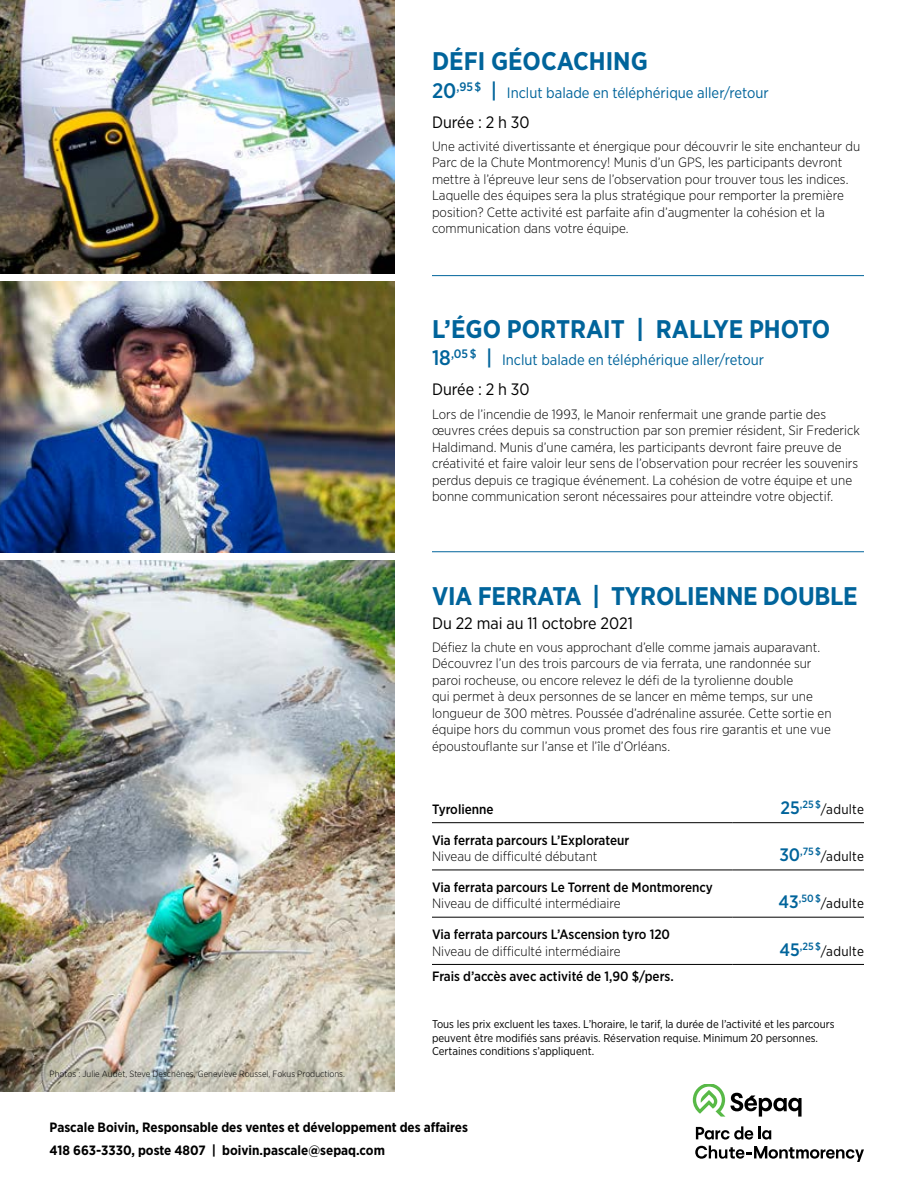
<style>
.page{position:relative;width:918px;height:1188px;background:#fff}
.page>*{position:absolute;margin:0;border:0;box-sizing:border-box;transform-origin:0 0}
.t1{font:700 25.5px "Gotham Narrow";letter-spacing:-.005em;color:#00649b}
.t2{font:16.5px "Gotham Narrow";color:#000}
.t3{font:15px "Gotham Narrow";color:#00649b}
.t4{font:300 13.5px/16.5px "Gotham Narrow";color:#000}
.t5{font:500 13.5px "Gotham Narrow";color:#000}
.t6{font:700 13.5px/23.2px "Gotham Narrow";color:#000}
.t7{font:13.5px "Gotham Narrow";letter-spacing:.02em;color:#000}
.t8{font:11.25px/13.5px "Gotham Narrow";color:#000}
.t9{font:300 9px "Gotham Narrow";color:#000}
.s1{font-weight:500;font-size:21px}
.s2{font-weight:500;font-size:18px;color:#00649b}
</style>
<div class="page">
<img style="left:0;top:0;width:394px;height:274px">
<img style="left:0;top:282px;width:394px;height:271px">
<img style="left:0;top:561px;width:394px;height:530px">
<hr style="left:432px;top:275px;width:432px;height:1px;background:#00649b">
<hr style="left:432px;top:551px;width:432px;height:1px;background:#00649b">
<svg style="left:695px;top:1126px;width:169px;height:35px"></svg>
<svg style="left:693px;top:1084px;width:109px;height:33px"></svg>
<hr style="left:432px;top:822px;width:301px;height:1px;background:#000">
<hr style="left:733px;top:822px;width:131px;height:1px;background:#000">
<hr style="left:432px;top:870px;width:301px;height:1px;background:#000">
<hr style="left:733px;top:870px;width:131px;height:1px;background:#000">
<hr style="left:432px;top:917px;width:301px;height:1px;background:#000">
<hr style="left:733px;top:917px;width:131px;height:1px;background:#000">
<hr style="left:432px;top:964px;width:301px;height:1px;background:#000">
<hr style="left:733px;top:964px;width:131px;height:1px;background:#000">
<h1 class="t1" style="left:432px;top:45px;width:217px">DÉFI GÉOCACHING</h1>
<p class="t3" style="left:432px;top:83px;width:338px"><span class="s1">20</span><sup>,95</sup> <sup>$</sup> <span class="s1">|</span> Inclut balade en téléphérique aller/retour</p>
<p class="t2" style="left:432px;top:112px;width:99px">Durée : 2 h 30</p>
<p class="t4" style="left:432px;top:138px;width:430px">Une activité divertissante et énergique pour découvrir le site enchanteur du Parc de la Chute Montmorency! Munis d’un GPS, les participants devront mettre à l’épreuve leur sens de l’observation pour trouver tous les indices.<br>Laquelle des équipes sera la plus stratégique pour remporter la première position? Cette activité est parfaite afin d’augmenter la cohésion et la communication dans votre équipe.</p>
<h1 class="t1" style="left:432px;top:312px;width:400px">L’ÉGO PORTRAIT | RALLYE PHOTO</h1>
<p class="t3" style="left:432px;top:351px;width:334px"><span class="s1">18</span><sup>,05</sup> <sup>$</sup> <span class="s1">|</span> Inclut balade en téléphérique aller/retour</p>
<p class="t2" style="left:432px;top:379px;width:99px">Durée : 2 h 30</p>
<p class="t4" style="left:432px;top:405px;width:430px">Lors de l’incendie de 1993, le Manoir renfermait une grande partie des œuvres crées depuis sa construction par son premier résident, Sir Frederick Haldimand. Munis d’une caméra, les participants devront faire preuve de créativité et faire valoir leur sens de l’observation pour recréer les souvenirs perdus depuis ce tragique événement. La cohésion de votre équipe et une bonne communication seront nécessaires pour atteindre votre objectif.</p>
<h1 class="t1" style="left:432px;top:580px;width:427px">VIA FERRATA | TYROLIENNE DOUBLE</h1>
<p class="t2" style="left:432px;top:613px;width:202px">Du 22 mai au 11 octobre 2021</p>
<p class="t4" style="left:432px;top:639px;width:401px">Défiez la chute en vous approchant d’elle comme jamais auparavant.<br>Découvrez l’un des trois parcours de via ferrata, une randonnée sur paroi rocheuse, ou encore relevez le défi de la tyrolienne double<br>qui permet à deux personnes de se lancer en même temps, sur une longueur de 300 mètres. Poussée d’adrénaline assurée. Cette sortie en équipe hors du commun vous promet des fous rire garantis et une vue époustouflante sur l’anse et l’île d’Orléans.</p>
<p class="t9" style="left:50px;top:1069px;width:297px">Photos : Julie Audet, Steve Deschênes, Geneviève Roussel, Fokus Productions.</p>
<p class="t5" style="left:432px;top:800px;width:63px">Tyrolienne</p>
<p class="t7" style="left:780px;top:801px;width:85px"><span class="s2">25</span><sup>,25</sup> <sup>$</sup>/adulte</p>
<p class="t5" style="left:432px;top:831px;width:199px">Via ferrata parcours L’Explorateur</p>
<p class="t4" style="left:432px;top:848px;width:167px">Niveau de difficulté débutant</p>
<p class="t7" style="left:779px;top:848px;width:86px"><span class="s2">30</span><sup>,75</sup> <sup>$</sup>/adulte</p>
<p class="t5" style="left:432px;top:878px;width:282px">Via ferrata parcours Le Torrent de Montmorency</p>
<p class="t4" style="left:432px;top:895px;width:190px">Niveau de difficulté intermédiaire</p>
<p class="t7" style="left:779px;top:895px;width:87px"><span class="s2">43</span><sup>,50</sup> <sup>$</sup>/adulte</p>
<p class="t5" style="left:432px;top:926px;width:240px">Via ferrata parcours L’Ascension tyro 120</p>
<p class="t4" style="left:432px;top:942px;width:190px">Niveau de difficulté intermédiaire</p>
<p class="t7" style="left:779px;top:942px;width:86px"><span class="s2">45</span><sup>,25</sup> <sup>$</sup>/adulte</p>
<p class="t5" style="left:432px;top:968px;width:243px">Frais d’accès avec activité de 1,90 $/pers.</p>
<p class="t8" style="left:432px;top:1017px;width:404px">Tous les prix excluent les taxes. L’horaire, le tarif, la durée de l’activité et les parcours peuvent être modifiés sans préavis. Réservation requise. Minimum 20 personnes.<br>Certaines conditions s’appliquent.</p>
<p class="t6" style="left:50px;top:1115px;width:420px">Pascale Boivin, Responsable des ventes et développement des affaires<br>418 663-3330, poste 4807 | boivin.pascale@sepaq.com</p>
</div>
